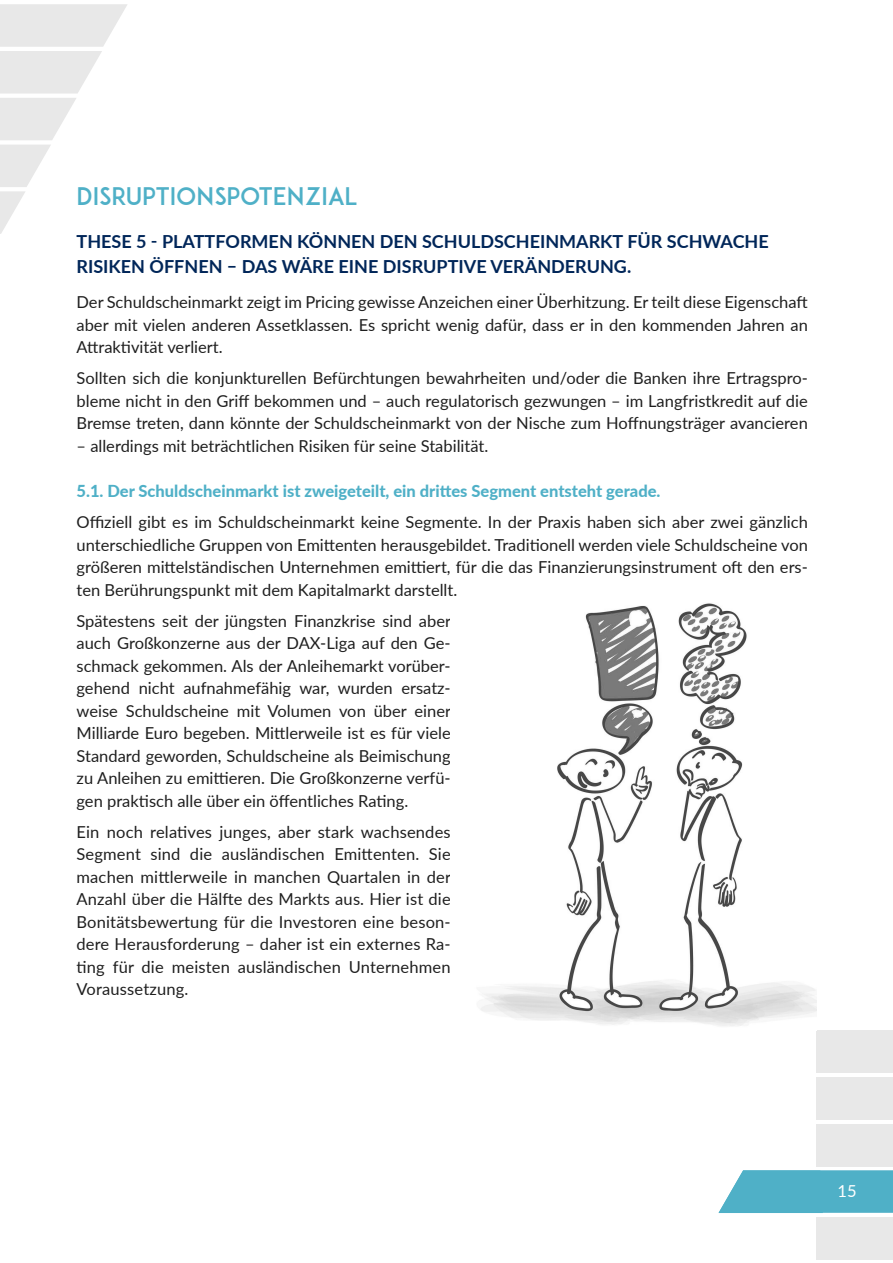
<style>
.page{position:relative;width:893px;height:1263px;background:#fff}
.page>*{position:absolute;margin:0;border:0;box-sizing:border-box;transform-origin:0 0}
.t1{font:24px "ADAM.CGPRO";color:#4fb0c7}
.These{font:700 18px/25.5px "Lato";color:#002659}
.t2{font:16.5px/22.5px "Lato";color:#1f1f1f;text-align:justify}
.Trend{font:800 16.5px "Lato";color:#4fb0c7}
.t3{font:16.5px "Lato";color:#fff}
</style>
<div class="page">
<div style="left:816px;top:1030px;width:77px;height:43px;background:#e8e8e8"></div>
<div style="left:816px;top:1077px;width:77px;height:42px;background:#e8e8e8"></div>
<div style="left:816px;top:1124px;width:77px;height:42px;background:#e8e8e8"></div>
<div style="left:816px;top:1217px;width:77px;height:43px;background:#e8e8e8"></div>
<svg style="left:0;top:4px;width:127px;height:230px"></svg>
<img style="left:480px;top:603px;width:336px;height:423px">
<svg style="left:719px;top:1170px;width:174px;height:43px;background:#5bb5cb"></svg>
<h2 class="t1" style="left:77px;top:182px;width:282px">DISRUPTIONSPOTENZIAL</h2>
<p class="These" style="left:77px;top:228px;width:694px">THESE 5 - PLATTFORMEN KÖNNEN DEN SCHULDSCHEINMARKT FÜR SCHWACHE<br>RISIKEN ÖFFNEN – DAS WÄRE EINE DISRUPTIVE VERÄNDERUNG.</p>
<p class="t2" style="left:77px;top:290px;width:733px">Der Schuldscheinmarkt zeigt im Pricing gewisse Anzeichen einer Überhitzung. Er teilt diese Eigenschaft aber mit vielen anderen Assetklassen. Es spricht wenig dafür, dass er in den kommenden Jahren an Attraktivität verliert.</p>
<p class="t2" style="left:77px;top:366px;width:733px">Sollten sich die konjunkturellen Befürchtungen bewahrheiten und/oder die Banken ihre Ertragspro&shy;bleme nicht in den Griff bekommen und – auch regulatorisch gezwungen – im Langfristkredit auf die Bremse treten, dann könnte der Schuldscheinmarkt von der Nische zum Hoffnungsträger avancieren</p>
<p class="t2" style="left:77px;top:434px;width:413px">– allerdings mit beträchtlichen Risiken für seine Stabilität.</p>
<p class="Trend" style="left:77px;top:479px;width:585px">5.1. Der Schuldscheinmarkt ist zweigeteilt, ein drittes Segment entsteht gerade.</p>
<p class="t2" style="left:77px;top:510px;width:733px">Offiziell gibt es im Schuldscheinmarkt keine Segmente. In der Praxis haben sich aber zwei gänzlich unterschiedliche Gruppen von Emittenten herausgebildet. Traditionell werden viele Schuldscheine von größeren mittelständischen Unternehmen emittiert, für die das Finanzierungsinstrument oft den ers&shy;ten Berührungspunkt mit dem Kapitalmarkt darstellt.</p>
<p class="t2" style="left:77px;top:609px;width:376px">Spätestens seit der jüngsten Finanzkrise sind aber auch Großkonzerne aus der DAX-Liga auf den Ge&shy;schmack gekommen. Als der Anleihemarkt vorüber&shy;gehend nicht aufnahmefähig war, wurden ersatz&shy;weise Schuldscheine mit Volumen von über einer Milliarde Euro begeben. Mittlerweile ist es für viele Standard geworden, Schuldscheine als Beimischung zu Anleihen zu emittieren. Die Großkonzerne verfü&shy;gen praktisch alle über ein öffentliches Rating.</p>
<p class="t2" style="left:77px;top:820px;width:376px">Ein noch relatives junges, aber stark wachsendes Segment sind die ausländischen Emittenten. Sie machen mittlerweile in manchen Quartalen in der Anzahl über die Hälfte des Markts aus. Hier ist die Bonitätsbewertung für die Investoren eine beson&shy;dere Herausforderung – daher ist ein externes Ra&shy;ting für die meisten ausländischen Unternehmen Voraussetzung.</p>
<p class="t3" style="left:837px;top:1179px;width:21px">15</p>
</div>
